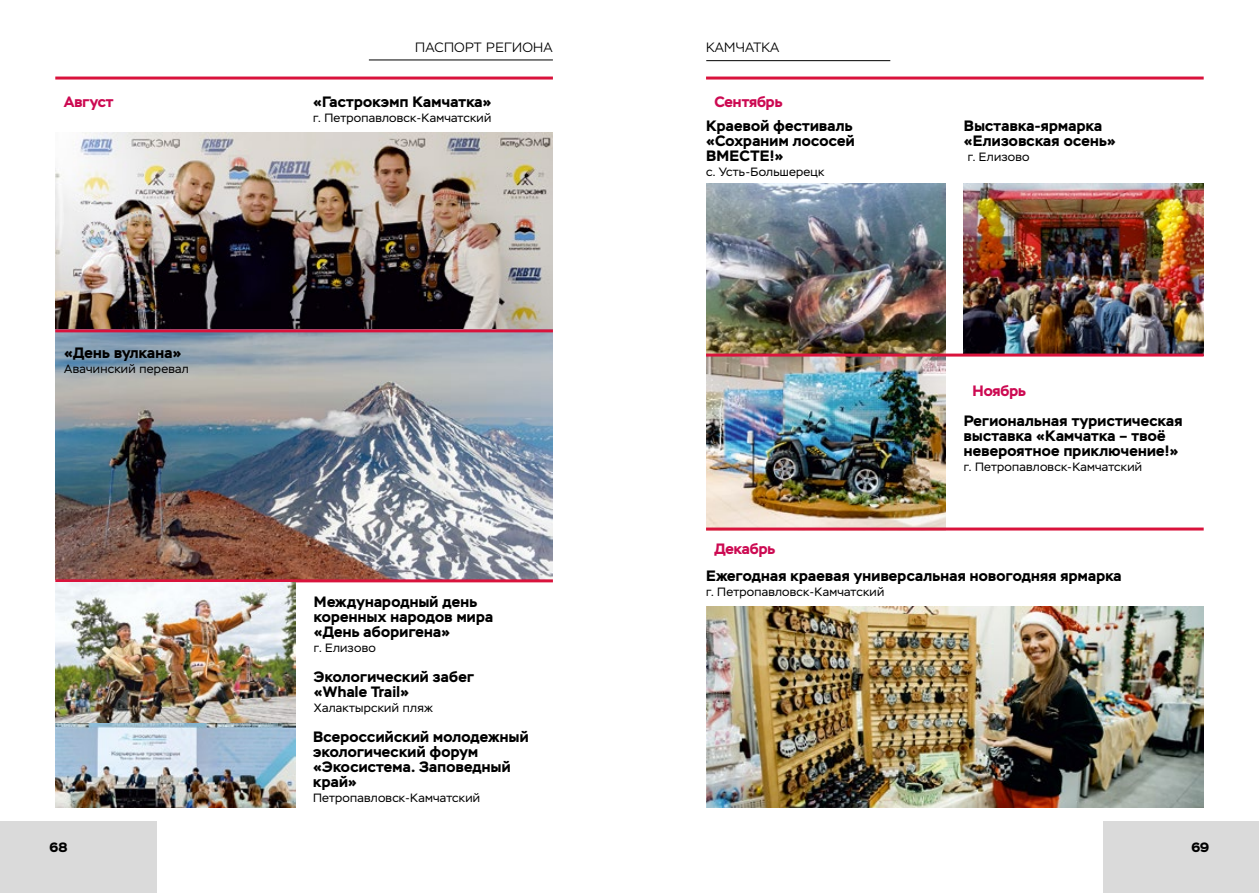
<style>
.page{position:relative;width:1259px;height:893px;background:#fff}
.page>*{position:absolute;margin:0;border:0;box-sizing:border-box;transform-origin:0 0}
.t1{font:700 15px/15px "Stem";letter-spacing:.02em;color:#000}
.t2{font:700 15px "Stem";color:#cc0a52}
.t3{font:300 13.5px "Stem";letter-spacing:.02em;color:#000}
.t4{font:700 13.5px "Stem";color:#000}
.t5{font:12px "Stem";letter-spacing:.02em;color:#000}
</style>
<div class="page">
<div style="left:0;top:821px;width:157px;height:72px;background:#dadada"></div>
<hr style="left:369px;top:60px;width:184px;height:1px;background:#000">
<img style="left:55px;top:133px;width:498px;height:196px">
<img style="left:55px;top:332px;width:498px;height:247px">
<hr style="left:55px;top:329px;width:498px;height:3px;background:#d9133c">
<hr style="left:55px;top:579px;width:498px;height:3px;background:#d9133c">
<hr style="left:55px;top:77px;width:498px;height:3px;background:#d9133c">
<img style="left:55px;top:582px;width:240px;height:226px">
<div style="left:1103px;top:821px;width:156px;height:72px;background:#dadada"></div>
<hr style="left:706px;top:60px;width:184px;height:1px;background:#000">
<img style="left:706px;top:183px;width:240px;height:171px">
<img style="left:706px;top:357px;width:240px;height:170px">
<img style="left:706px;top:607px;width:497px;height:201px">
<img style="left:964px;top:183px;width:239px;height:171px">
<hr style="left:706px;top:527px;width:497px;height:3px;background:#d9133c">
<hr style="left:706px;top:77px;width:497px;height:3px;background:#d9133c">
<hr style="left:706px;top:354px;width:497px;height:3px;background:#d9133c">
<p class="t3" style="left:415px;top:40px;width:139px">ПАСПОРТ РЕГИОНА</p>
<p class="t2" style="left:64px;top:93px;width:51px">Август</p>
<p class="t1" style="left:313px;top:95px;width:180px">«Гастрокэмп Камчатка»</p>
<p class="t5" style="left:313px;top:111px;width:180px">г. Петропавловск-Камчатский</p>
<p class="t1" style="left:64px;top:345px;width:119px">«День вулкана»</p>
<p class="t5" style="left:64px;top:362px;width:126px">Авачинский перевал</p>
<p class="t4" style="left:50px;top:839px;width:19px">68</p>
<p class="t1" style="left:314px;top:594px;width:181px">Международный день коренных народов мира «День аборигена»</p>
<p class="t5" style="left:314px;top:641px;width:63px">г. Елизово</p>
<p class="t1" style="left:314px;top:669px;width:161px">Экологический забег «Whale Trail»</p>
<p class="t5" style="left:314px;top:701px;width:120px">Халактырский пляж</p>
<p class="t1" style="left:313px;top:730px;width:217px">Всероссийский молодежный экологический форум «Экосистема. Заповедный край»</p>
<p class="t5" style="left:313px;top:791px;width:168px">Петропавловск-Камчатский</p>
<p class="t3" style="left:706px;top:40px;width:75px">КАМЧАТКА</p>
<p class="t2" style="left:714px;top:93px;width:69px">Сентябрь</p>
<p class="t1" style="left:706px;top:118px;width:150px">Краевой фестиваль «Сохраним лососей<br>ВМЕСТЕ!»</p>
<p class="t5" style="left:706px;top:165px;width:120px">с. Усть-Большерецк</p>
<p class="t2" style="left:714px;top:539px;width:62px">Декабрь</p>
<p class="t1" style="left:964px;top:118px;width:153px">Выставка-ярмарка «Елизовская осень»</p>
<p class="t5" style="left:967px;top:150px;width:63px">г. Елизово</p>
<p class="t2" style="left:972px;top:381px;width:55px">Ноябрь</p>
<p class="t1" style="left:964px;top:413px;width:220px">Региональная туристическая выставка «Камчатка – твоё невероятное приключение!»</p>
<p class="t5" style="left:964px;top:460px;width:180px">г. Петропавловск-Камчатский</p>
<p class="t1" style="left:706px;top:568px;width:417px">Ежегодная краевая универсальная новогодняя ярмарка</p>
<p class="t5" style="left:706px;top:585px;width:180px">г. Петропавловск-Камчатский</p>
<p class="t4" style="left:1191px;top:839px;width:19px">69</p>
</div>
